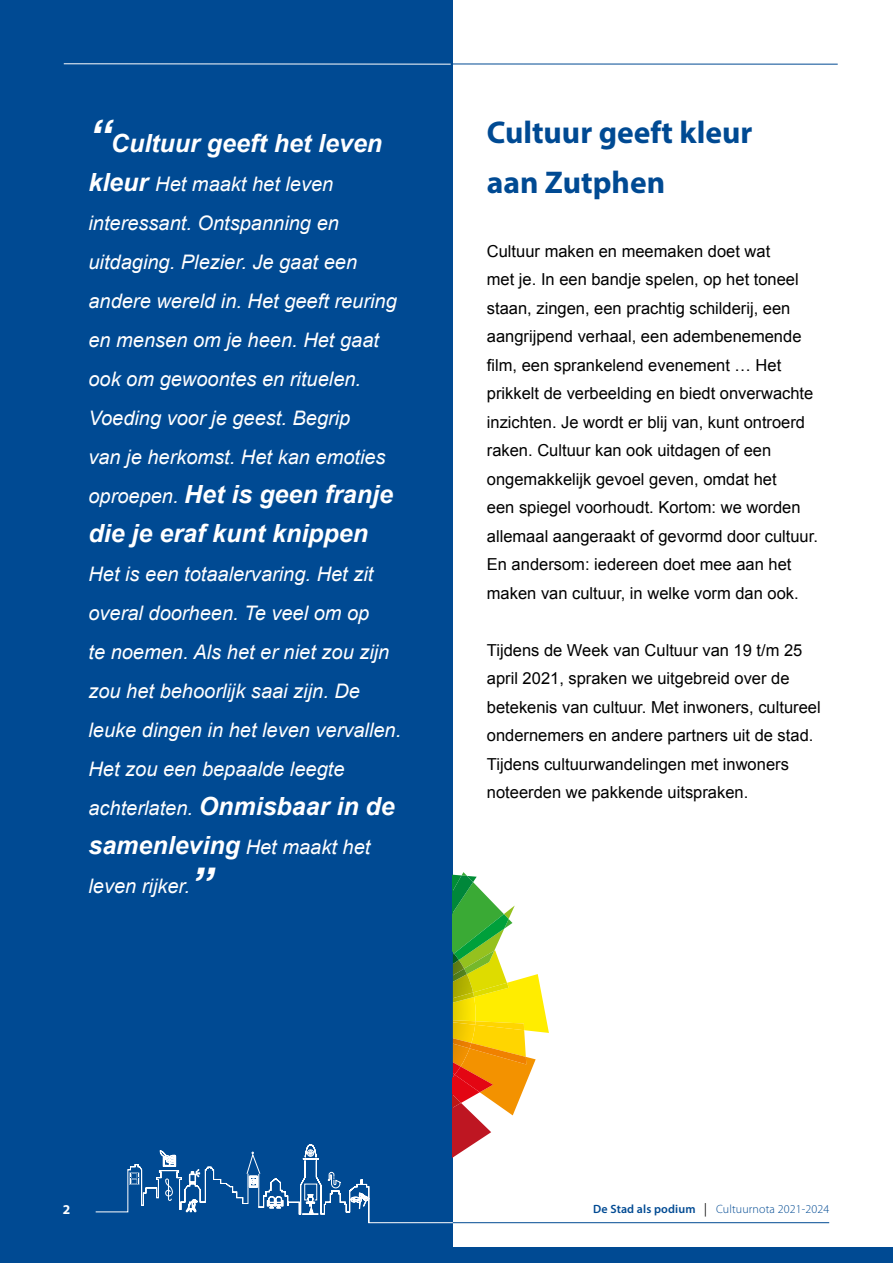
<style>
.page{position:relative;width:893px;height:1263px;background:#fff}
.page>*{position:absolute;margin:0;border:0;box-sizing:border-box;transform-origin:0 0}
.t1{font:italic 700 45px "Arial";color:#fff}
.t2{font:700 31.5px/50.4px "Myriad Pro";color:#004a93}
.t3{font:italic 700 25.05px/39px "Arial";color:#fff}
.t4{font:italic 20.1px/39px "Arial";color:#fff}
.t5{font:16.5px/28.5px "Arial";color:#000}
.t6{font:700 13.5px "Myriad Pro";color:#fff}
.t7{font:300 12px "Myriad Pro";letter-spacing:.01em;color:#004a93}
.s1{font-size:45px}
.s2{font-weight:700;font-size:25.05px}
.s3{font-weight:400;font-size:20.1px}
.s4{font-weight:600}
.s5{font-family:"Rijksoverheid Serif";font-weight:400;font-size:13.5px;color:#000}
</style>
<div class="page">
<div style="left:0;top:1247px;width:893px;height:16px;background:#004a93"></div>
<div style="left:0;top:0;width:453px;height:1263px;background:#004a93"></div>
<svg style="left:95px;top:1144px;width:735px;height:79px"></svg>
<svg style="left:327px;top:1172px;width:14px;height:16px"></svg>
<svg style="left:165px;top:1178px;width:8px;height:23px"></svg>
<svg style="left:351px;top:1193px;width:18px;height:18px"></svg>
<svg style="left:160px;top:1150px;width:16px;height:16px"></svg>
<svg style="left:186px;top:1196px;width:12px;height:16px"></svg>
<svg style="left:189px;top:1169px;width:11px;height:13px"></svg>
<svg style="left:267px;top:1196px;width:16px;height:12px"></svg>
<svg style="left:302px;top:1183px;width:16px;height:32px"></svg>
<div style="left:307px;top:1149px;width:7px;height:7px;border:1px solid #fff;border-radius:50%"></div>
<svg style="left:308px;top:1150px;width:5px;height:6px"></svg>
<svg style="left:129px;top:1172px;width:10px;height:13px"></svg>
<svg style="left:246px;top:1151px;width:15px;height:36px"></svg>
<hr style="left:453px;top:1222px;width:376px;height:1px;background:#004a93">
<svg style="left:63px;top:63px;width:775px;height:2px"></svg>
<svg style="left:453px;top:872px;width:96px;height:287px"></svg>
<p class="t3" style="left:88px;top:125px;width:295px"><span class="s1">“</span>Cultuur geeft het leven</p>
<p class="t4" style="left:88px;top:165px;width:310px"><span class="s2">kleur</span> Het maakt het leven interessant. Ontspanning en uitdaging. Plezier. Je gaat een andere wereld in. Het geeft reuring en mensen om je heen. Het gaat ook om gewoontes en rituelen.<br>Voeding voor je geest. Begrip<br>van je herkomst. Het kan emoties</p>
<p class="t3" style="left:88px;top:476px;width:306px"><span class="s3">oproepen.</span> Het is geen franje die je eraf kunt knippen</p>
<p class="t4" style="left:88px;top:555px;width:314px">Het is een totaalervaring. Het zit overal doorheen. Te veel om op<br>te noemen. Als het er niet zou zijn zou het behoorlijk saai zijn. De leuke dingen in het leven vervallen.<br>Het zou een bepaalde leegte</p>
<p class="t3" style="left:88px;top:788px;width:308px"><span class="s3">achterlaten.</span> Onmisbaar in de samenleving <span class="s3">Het maakt het</span></p>
<p class="t4" style="left:88px;top:867px;width:103px">leven rijker.</p>
<p class="t1" style="left:190px;top:855px;width:24px">”</p>
<p class="t2" style="left:487px;top:106px;width:267px">Cultuur geeft kleur aan Zutphen</p>
<p class="t5" style="left:487px;top:237px;width:333px">Cultuur maken en meemaken doet wat<br>met je. In een bandje spelen, op het toneel staan, zingen, een prachtig schilderij, een aangrijpend verhaal, een adembenemende film, een sprankelend evenement … Het prikkelt de verbeelding en biedt onverwachte inzichten. Je wordt er blij van, kunt ontroerd raken. Cultuur kan ook uitdagen of een ongemakkelijk gevoel geven, omdat het<br>een spiegel voorhoudt. Kortom: we worden allemaal aangeraakt of gevormd door cultuur.<br>En andersom: iedereen doet mee aan het maken van cultuur, in welke vorm dan ook.</p>
<p class="t5" style="left:487px;top:636px;width:335px">Tijdens de Week van Cultuur van 19 t/m 25 april 2021, spraken we uitgebreid over de betekenis van cultuur. Met inwoners, cultureel ondernemers en andere partners uit de stad.<br>Tijdens cultuurwandelingen met inwoners noteerden we pakkende uitspraken.</p>
<p class="t6" style="left:63px;top:1200px;width:9px">2</p>
<p class="t7" style="left:593px;top:1202px;width:237px"><span class="s4">De Stad als podium</span> <span class="s5">|</span> Cultuurnota 2021-2024</p>
</div>
